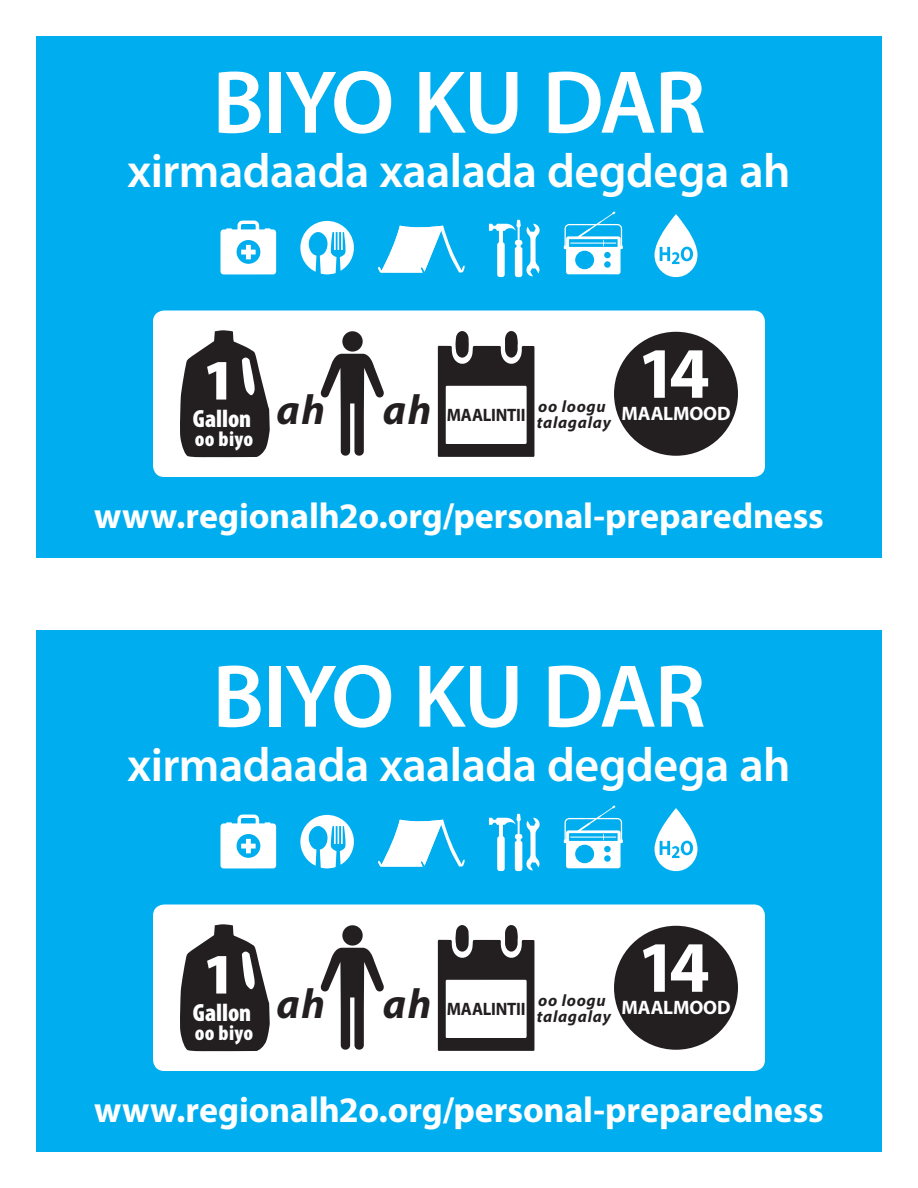
<style>
.page{position:relative;width:918px;height:1188px;background:#fff}
.page>*{position:absolute;margin:0;border:0;box-sizing:border-box;transform-origin:0 0}
.t1{font:600 90px "Myriad Pro";letter-spacing:-.025em;color:#fff}
.t2{font:700 72.9px "Myriad Pro";color:#fff}
.t3{font:900 57.6px "Myriad Pro";color:#fff}
.t4{font:600 48px "Myriad Pro";letter-spacing:-.01em;color:#fff}
.t5{font:italic 700 42px "Myriad Pro";letter-spacing:.04em;color:#231f20}
.t6{font:700 36px "Myriad Pro";letter-spacing:-.005em;color:#fff}
.t7{font:900 condensed 24.9px "Myriad Pro";color:#fff}
.t8{font:900 condensed 21px "Myriad Pro";letter-spacing:.015em;color:#fff}
.t9{font:700 19.5px "Myriad Pro";letter-spacing:-.005em;color:#fff}
.t10{font:700 18px "Myriad Pro";letter-spacing:-.015em;color:#231f20;scale:.94 1}
.t11{font:italic 700 16.5px "Myriad Pro";letter-spacing:.04em;color:#231f20}
</style>
<div class="page">
<div style="left:36px;top:36px;width:846px;height:522px;background:#00aeef"></div>
<div style="left:36px;top:630px;width:846px;height:522px;background:#00aeef"></div>
<div style="left:153px;top:310px;width:612px;height:167px;background:#fff;border-radius:11px"></div>
<div style="left:153px;top:904px;width:612px;height:167px;background:#fff;border-radius:11px"></div>
<svg style="left:180px;top:330px;width:90px;height:127px"></svg>
<svg style="left:320px;top:354px;width:64px;height:102px"></svg>
<div style="left:342px;top:331px;width:21px;height:21px;background:#231f20;border-radius:50%"></div>
<div style="left:614px;top:332px;width:124px;height:124px;background:#231f20;border-radius:50%"></div>
<svg style="left:438px;top:331px;width:96px;height:126px"></svg>
<svg style="left:180px;top:924px;width:90px;height:127px"></svg>
<svg style="left:320px;top:948px;width:64px;height:102px"></svg>
<div style="left:342px;top:925px;width:21px;height:21px;background:#231f20;border-radius:50%"></div>
<div style="left:614px;top:926px;width:124px;height:124px;background:#231f20;border-radius:50%"></div>
<svg style="left:438px;top:925px;width:96px;height:126px"></svg>
<svg style="left:564px;top:212px;width:59px;height:62px"></svg>
<svg style="left:378px;top:226px;width:87px;height:47px"></svg>
<svg style="left:489px;top:220px;width:51px;height:57px"></svg>
<svg style="left:300px;top:220px;width:54px;height:55px"></svg>
<svg style="left:220px;top:220px;width:56px;height:54px"></svg>
<svg style="left:655px;top:214px;width:42px;height:63px"></svg>
<svg style="left:564px;top:806px;width:59px;height:62px"></svg>
<svg style="left:378px;top:820px;width:87px;height:47px"></svg>
<svg style="left:489px;top:814px;width:51px;height:57px"></svg>
<svg style="left:300px;top:814px;width:54px;height:55px"></svg>
<svg style="left:220px;top:814px;width:56px;height:54px"></svg>
<svg style="left:655px;top:808px;width:42px;height:63px"></svg>
<p class="t1" style="left:212px;top:45px;width:495px">BIYO KU DAR</p>
<p class="t4" style="left:127px;top:140px;width:665px">xirmadaada xaalada degdega ah</p>
<p class="t3" style="left:203px;top:347px;width:35px">1</p>
<p class="t2" style="left:637px;top:326px;width:74px">14</p>
<p class="t10" style="left:447px;top:403px;width:85px">MAALINTII</p>
<p class="t9" style="left:621px;top:401px;width:111px">MAALMOOD</p>
<p class="t5" style="left:277px;top:383px;width:50px">ah</p>
<p class="t5" style="left:383px;top:383px;width:50px">ah</p>
<p class="t11" style="left:538px;top:396px;width:69px">oo loogu</p>
<p class="t7" style="left:193px;top:405px;width:60px">Gallon</p>
<p class="t11" style="left:537px;top:412px;width:76px">talagalay</p>
<p class="t8" style="left:195px;top:427px;width:60px">oo biyo</p>
<p class="t6" style="left:94px;top:493px;width:731px">www.regionalh2o.org/personal-preparedness</p>
<p class="t1" style="left:212px;top:639px;width:495px">BIYO KU DAR</p>
<p class="t4" style="left:127px;top:734px;width:665px">xirmadaada xaalada degdega ah</p>
<p class="t3" style="left:203px;top:941px;width:35px">1</p>
<p class="t2" style="left:637px;top:920px;width:74px">14</p>
<p class="t10" style="left:447px;top:997px;width:85px">MAALINTII</p>
<p class="t9" style="left:621px;top:995px;width:111px">MAALMOOD</p>
<p class="t5" style="left:277px;top:977px;width:50px">ah</p>
<p class="t5" style="left:383px;top:977px;width:50px">ah</p>
<p class="t11" style="left:538px;top:990px;width:69px">oo loogu</p>
<p class="t7" style="left:193px;top:999px;width:60px">Gallon</p>
<p class="t11" style="left:537px;top:1006px;width:76px">talagalay</p>
<p class="t8" style="left:195px;top:1021px;width:60px">oo biyo</p>
<p class="t6" style="left:94px;top:1087px;width:731px">www.regionalh2o.org/personal-preparedness</p>
</div>
